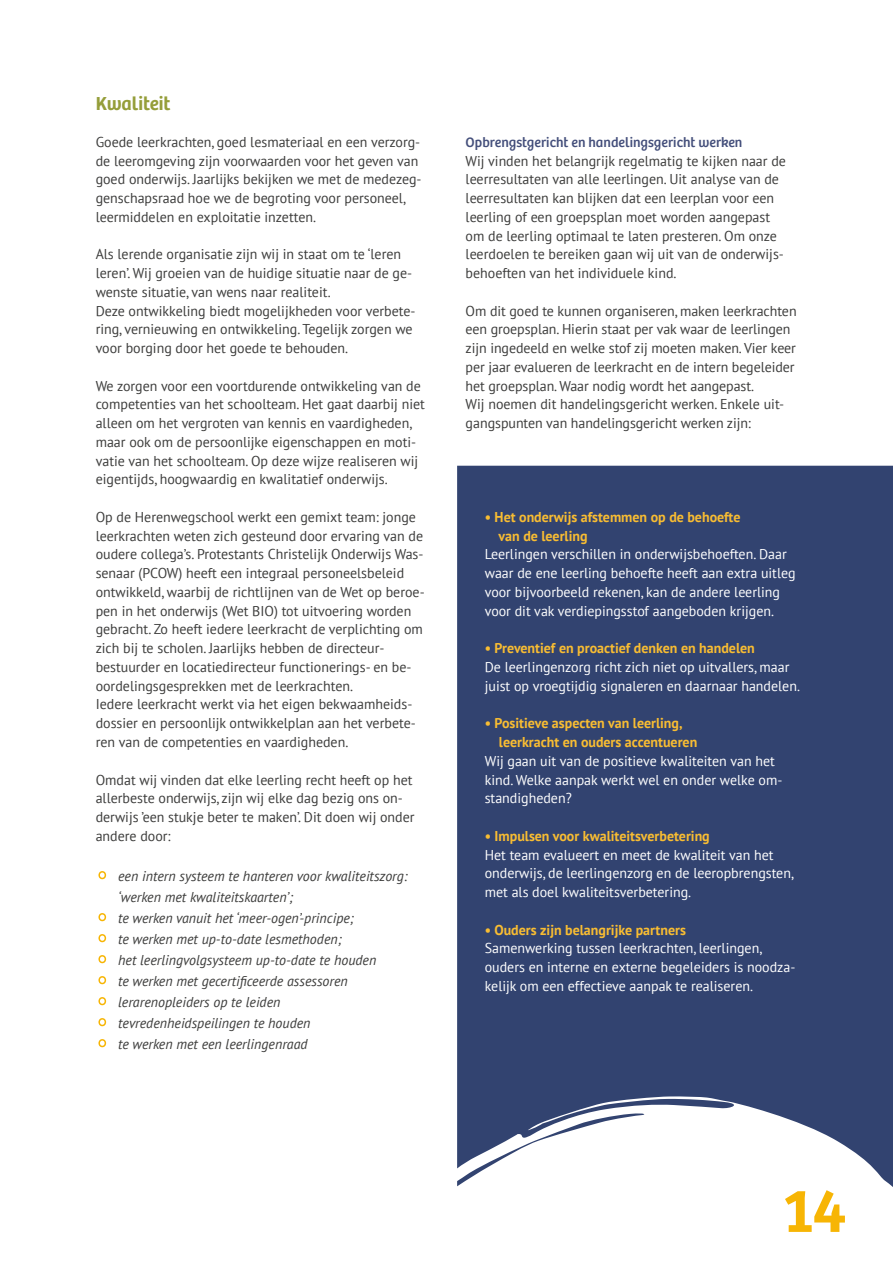
<style>
.page{position:relative;width:893px;height:1263px;background:#fff}
.page>*{position:absolute;margin:0;border:0;box-sizing:border-box;transform-origin:0 0}
.t1{font:600 63.15px "Bree";color:#f7b504}
.t2{font:600 19.5px "Bree";color:#959e3a}
.t3{font:14.25px/18.8px "PT Sans";color:#3c3c3b}
.t4{font:14.25px/18.8px "PT Sans";color:#fff}
.t5{font:italic 14.25px/21px "PT Sans";color:#3c3c3b}
.t6{font:700 14.25px/18.8px "PT Sans";color:#f9bd32}
.t7{font:14.25px "Bree";color:#444f7b}
.s1{font-family:"Bree";font-style:normal;font-size:27px;color:#f7b504}
</style>
<div class="page">
<svg style="left:457px;top:466px;width:436px;height:721px;fill:#324370"></svg>
<h2 class="t2" style="left:96px;top:88px;width:76px">Kwaliteit</h2>
<p class="t3" style="left:96px;top:132px;width:327px">Goede leerkrachten, goed lesmateriaal en een verzorg&shy;de leeromgeving zijn voorwaarden voor het geven van goed onderwijs. Jaarlijks bekijken we met de medezeg&shy;genschapsraad hoe we de begroting voor personeel, leermiddelen en exploitatie inzetten.</p>
<p class="t3" style="left:96px;top:245px;width:321px">Als lerende organisatie zijn wij in staat om te ‘leren leren’. Wij groeien van de huidige situatie naar de ge&shy;wenste situatie, van wens naar realiteit.<br>Deze ontwikkeling biedt mogelijkheden voor verbete&shy;ring, vernieuwing en ontwikkeling. Tegelijk zorgen we voor borging door het goede te behouden.</p>
<p class="t3" style="left:96px;top:376px;width:331px">We zorgen voor een voortdurende ontwikkeling van de competenties van het schoolteam. Het gaat daarbij niet alleen om het vergroten van kennis en vaardigheden, maar ook om de persoonlijke eigenschappen en moti&shy;vatie van het schoolteam. Op deze wijze realiseren wij eigentijds, hoogwaardig en kwalitatief onderwijs.</p>
<p class="t3" style="left:96px;top:507px;width:331px">Op de Herenwegschool werkt een gemixt team: jonge leerkrachten weten zich gesteund door ervaring van de oudere collega’s. Protestants Christelijk Onderwijs Was&shy;senaar (PCOW) heeft een integraal personeelsbeleid ontwikkeld, waarbij de richtlijnen van de Wet op beroe&shy;pen in het onderwijs (Wet BIO) tot uitvoering worden gebracht. Zo heeft iedere leerkracht de verplichting om zich bij te scholen. Jaarlijks hebben de directeur&shy;bestuurder en locatiedirecteur functionerings- en be&shy;oordelingsgesprekken met de leerkrachten.<br>Iedere leerkracht werkt via het eigen bekwaamheids&shy;dossier en persoonlijk ontwikkelplan aan het verbete&shy;ren van de competenties en vaardigheden.</p>
<p class="t3" style="left:96px;top:770px;width:320px">Omdat wij vinden dat elke leerling recht heeft op het allerbeste onderwijs, zijn wij elke dag bezig ons on&shy;derwijs ’een stukje beter te maken’. Dit doen wij onder andere door:</p>
<p class="t5" style="left:118px;top:865px;width:291px;text-indent:-23px"><span class="s1">•</span> een intern systeem te hanteren voor kwaliteitszorg: ‘werken met kwaliteitskaarten’;</p>
<p class="t5" style="left:96px;top:907px;width:260px"><span class="s1">•</span> te werken vanuit het ‘meer-ogen’-principe;</p>
<p class="t5" style="left:96px;top:928px;width:247px"><span class="s1">•</span> te werken met up-to-date lesmethoden;</p>
<p class="t5" style="left:96px;top:949px;width:282px"><span class="s1">•</span> het leerlingvolgsysteem up-to-date te houden</p>
<p class="t5" style="left:96px;top:970px;width:254px"><span class="s1">•</span> te werken met gecertificeerde assessoren</p>
<p class="t5" style="left:96px;top:991px;width:186px"><span class="s1">•</span> lerarenopleiders op te leiden</p>
<p class="t5" style="left:96px;top:1012px;width:216px"><span class="s1">•</span> tevredenheidspeilingen te houden</p>
<p class="t5" style="left:96px;top:1033px;width:213px"><span class="s1">•</span> te werken met een leerlingenraad</p>
<p class="t7" style="left:466px;top:131px;width:278px">Opbrengstgericht en handelingsgericht werken</p>
<p class="t3" style="left:466px;top:151px;width:322px">Wij vinden het belangrijk regelmatig te kijken naar de leerresultaten van alle leerlingen. Uit analyse van de leerresultaten kan blijken dat een leerplan voor een leerling of een groepsplan moet worden aangepast om de leerling optimaal te laten presteren. Om onze leerdoelen te bereiken gaan wij uit van de onderwijs&shy;behoeften van het individuele kind.</p>
<p class="t3" style="left:466px;top:301px;width:332px">Om dit goed te kunnen organiseren, maken leerkrachten een groepsplan. Hierin staat per vak waar de leerlingen zijn ingedeeld en welke stof zij moeten maken. Vier keer per jaar evalueren de leerkracht en de intern begeleider het groepsplan. Waar nodig wordt het aangepast.<br>Wij noemen dit handelingsgericht werken. Enkele uit&shy;gangspunten van handelingsgericht werken zijn:</p>
<p class="t6" style="left:499px;top:507px;width:243px;text-indent:-14px">• Het onderwijs afstemmen op de behoefte van de leerling</p>
<p class="t4" style="left:485px;top:545px;width:312px">Leerlingen verschillen in onderwijsbehoeften. Daar waar de ene leerling behoefte heeft aan extra uitleg voor bijvoorbeeld rekenen, kan de andere leerling voor dit vak verdiepingsstof aangeboden krijgen.</p>
<p class="t6" style="left:485px;top:638px;width:272px">• Preventief en proactief denken en handelen</p>
<p class="t4" style="left:485px;top:657px;width:317px">De leerlingenzorg richt zich niet op uitvallers, maar juist op vroegtijdig signaleren en daarnaar handelen.</p>
<p class="t6" style="left:499px;top:714px;width:200px;text-indent:-14px">• Positieve aspecten van leerling, leerkracht en ouders accentueren</p>
<p class="t4" style="left:485px;top:751px;width:299px">Wij gaan uit van de positieve kwaliteiten van het kind. Welke aanpak werkt wel en onder welke om&shy;standigheden?</p>
<p class="t6" style="left:485px;top:826px;width:227px">• Impulsen voor kwaliteitsverbetering</p>
<p class="t4" style="left:485px;top:845px;width:310px">Het team evalueert en meet de kwaliteit van het onderwijs, de leerlingenzorg en de leeropbrengsten, met als doel kwaliteitsverbetering.</p>
<p class="t6" style="left:485px;top:920px;width:203px">• Ouders zijn belangrijke partners</p>
<p class="t4" style="left:485px;top:938px;width:312px">Samenwerking tussen leerkrachten, leerlingen, ouders en interne en externe begeleiders is noodza&shy;kelijk om een effectieve aanpak te realiseren.</p>
<h1 class="t1" style="left:783px;top:1162px;width:64px">14</h1>
</div>
